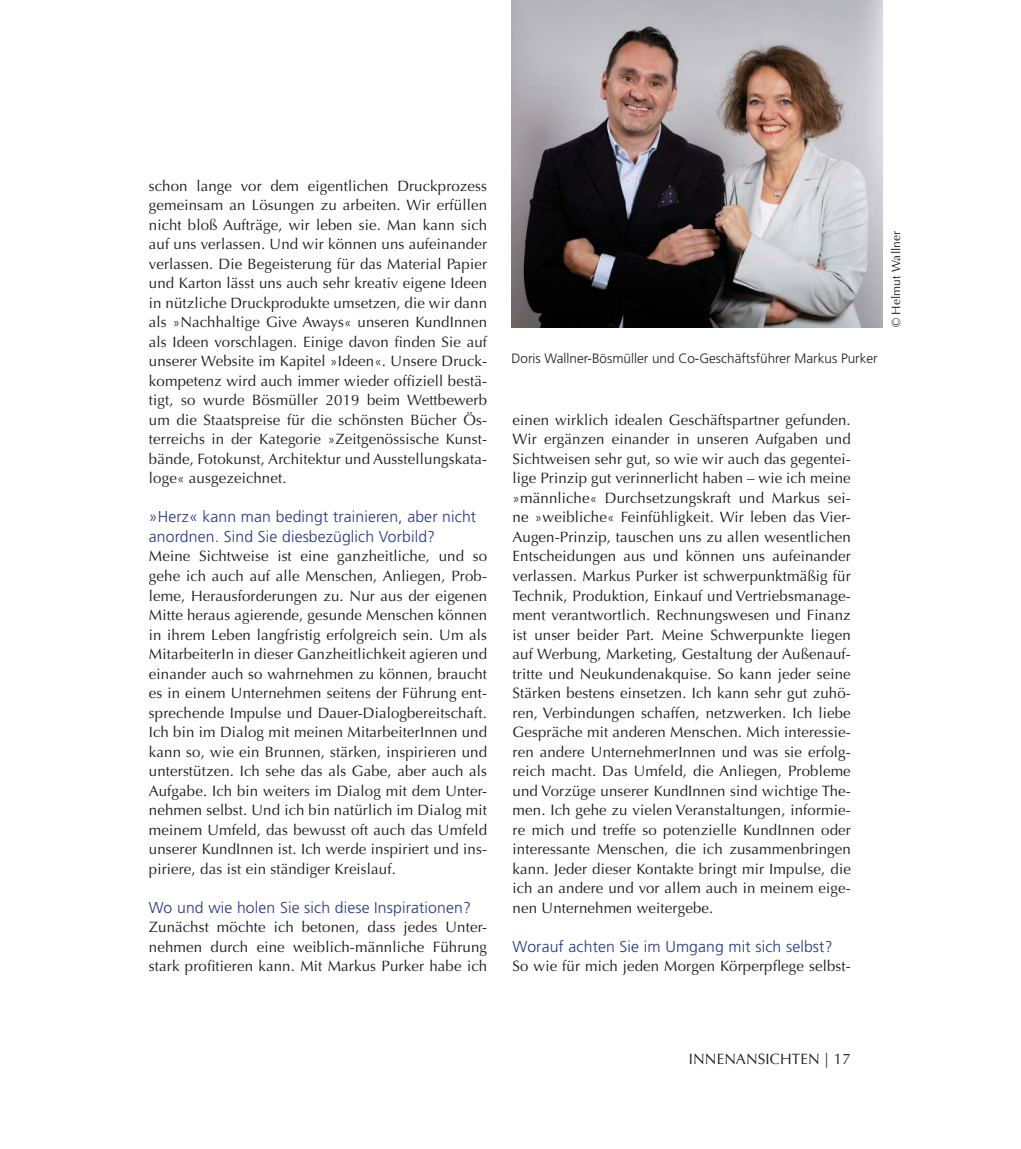
<style>
.page{position:relative;width:1021px;height:1149px;background:#fff}
.page>*{position:absolute;margin:0;border:0;box-sizing:border-box;transform-origin:0 0}
.t1{font:300 15.75px/19.5px "Frutiger";letter-spacing:.01em;color:#273482}
.t2{font:15px/19.5px "Optima";letter-spacing:.01em;color:#1c1c1b;text-align:justify}
.t3{font:300 13.5px "Frutiger";color:#1c1c1b}
.t4{font:12px "Optima";letter-spacing:.01em;color:#1c1c1b}
</style>
<div class="page">
<img style="left:512px;top:0;width:370px;height:327px">
<p class="t2" style="left:149px;top:176px;width:340px">schon lange vor dem eigentlichen Druckprozess gemeinsam an Lösungen zu arbeiten. Wir erfüllen nicht bloß Aufträge, wir leben sie. Man kann sich auf uns verlassen. Und wir können uns aufeinander verlassen. Die Begeisterung für das Material Papier und Karton lässt uns auch sehr kreativ eigene Ideen in nützliche Druckprodukte umsetzen, die wir dann als »Nachhaltige Give Aways« unseren KundInnen als Ideen vorschlagen. Einige davon finden Sie auf unserer Website im Kapitel »Ideen«. Unsere Druck&shy;kompetenz wird auch immer wieder offiziell bestä&shy;tigt, so wurde Bösmüller 2019 beim Wettbewerb um die Staatspreise für die schönsten Bücher Ös&shy;terreichs in der Kategorie »Zeitgenössische Kunst&shy;bände, Fotokunst, Architektur und Ausstellungskata&shy;loge« ausgezeichnet.</p>
<p class="t1" style="left:149px;top:507px;width:329px">»Herz« kann man bedingt trainieren, aber nicht anordnen. Sind Sie diesbezüglich Vorbild?</p>
<p class="t2" style="left:149px;top:547px;width:340px">Meine Sichtweise ist eine ganzheitliche, und so gehe ich auch auf alle Menschen, Anliegen, Prob&shy;leme, Herausforderungen zu. Nur aus der eigenen Mitte heraus agierende, gesunde Menschen können in ihrem Leben langfristig erfolgreich sein. Um als MitarbeiterIn in dieser Ganzheitlichkeit agieren und einander auch so wahrnehmen zu können, braucht es in einem Unternehmen seitens der Führung ent&shy;sprechende Impulse und Dauer-Dialogbereitschaft.<br>Ich bin im Dialog mit meinen MitarbeiterInnen und kann so, wie ein Brunnen, stärken, inspirieren und unterstützen. Ich sehe das als Gabe, aber auch als Aufgabe. Ich bin weiters im Dialog mit dem Unter&shy;nehmen selbst. Und ich bin natürlich im Dialog mit meinem Umfeld, das bewusst oft auch das Umfeld unserer KundInnen ist. Ich werde inspiriert und ins&shy;piriere, das ist ein ständiger Kreislauf.</p>
<p class="t1" style="left:149px;top:897px;width:323px">Wo und wie holen Sie sich diese Inspirationen?</p>
<p class="t2" style="left:149px;top:917px;width:340px">Zunächst möchte ich betonen, dass jedes Unter&shy;nehmen durch eine weiblich-männliche Führung stark profitieren kann. Mit Markus Purker habe ich</p>
<p class="t3" style="left:511px;top:352px;width:368px">Doris Wallner-Bösmüller und Co-Geschäftsführer Markus Purker</p>
<p class="t4" style="left:889px;top:327px;width:98px;rotate:-90deg">© Helmut Wallner</p>
<p class="t2" style="left:512px;top:410px;width:340px">einen wirklich idealen Geschäftspartner gefunden.<br>Wir ergänzen einander in unseren Aufgaben und Sichtweisen sehr gut, so wie wir auch das gegentei&shy;lige Prinzip gut verinnerlicht haben – wie ich meine »männliche« Durchsetzungskraft und Markus sei&shy;ne »weibliche« Feinfühligkeit. Wir leben das Vier-Augen-Prinzip, tauschen uns zu allen wesentlichen Entscheidungen aus und können uns aufeinander verlassen. Markus Purker ist schwerpunktmäßig für Technik, Produktion, Einkauf und Vertriebsmanage&shy;ment verantwortlich. Rechnungswesen und Finanz ist unser beider Part. Meine Schwerpunkte liegen auf Werbung, Marketing, Gestaltung der Außenauf&shy;tritte und Neukundenakquise. So kann jeder seine Stärken bestens einsetzen. Ich kann sehr gut zuhö&shy;ren, Verbindungen schaffen, netzwerken. Ich liebe Gespräche mit anderen Menschen. Mich interessie&shy;ren andere UnternehmerInnen und was sie erfolg&shy;reich macht. Das Umfeld, die Anliegen, Probleme und Vorzüge unserer KundInnen sind wichtige The&shy;men. Ich gehe zu vielen Veranstaltungen, informie&shy;re mich und treffe so potenzielle KundInnen oder interessante Menschen, die ich zusammenbringen kann. Jeder dieser Kontakte bringt mir Impulse, die ich an andere und vor allem auch in meinem eige&shy;nen Unternehmen weitergebe.</p>
<p class="t1" style="left:512px;top:936px;width:321px">Worauf achten Sie im Umgang mit sich selbst?</p>
<p class="t2" style="left:512px;top:956px;width:340px">So wie für mich jeden Morgen Körperpflege selbst-</p>
<p class="t2" style="left:688px;top:1049px;width:163px">INNENANSICHTEN | 17</p>
</div>
